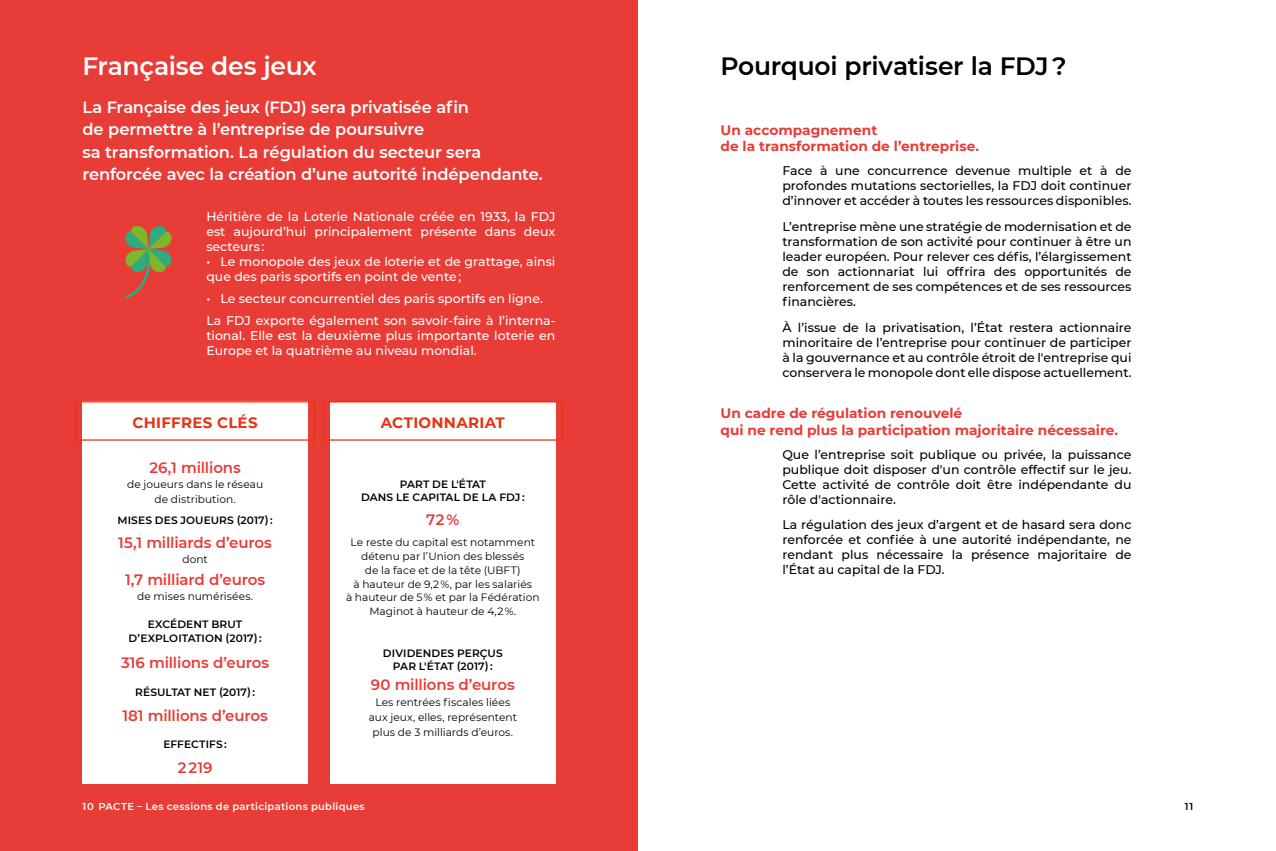
<style>
.page{position:relative;width:1276px;height:851px;background:#fff}
.page>*{position:absolute;margin:0;border:0;box-sizing:border-box;transform-origin:0 0}
.t1{font:600 25px "Montserrat";letter-spacing:-.01em;color:#000}
.t2{font:600 25px "Montserrat";letter-spacing:-.01em;color:#fff}
.t3{font:600 16.25px/22.5px "Montserrat";letter-spacing:-.01em;color:#fff}
.t4{font:600 15px "Montserrat";letter-spacing:-.01em;color:#e83c37}
.t5{font:700 15px "Montserrat";letter-spacing:.02em;color:#e63312}
.t6{font:700 13.75px/16.5px "Montserrat";color:#e83c37}
.t7{font:500 12.5px/15px "Montserrat";color:#000;text-align:justify}
.t8{font:500 12.5px/15px "Montserrat";color:#fff}
.t9{font:10.62px/13.8px "Montserrat";letter-spacing:.005em;color:#000;text-align:center}
.t10{font:600 10.62px/13.8px "Montserrat";letter-spacing:.01em;color:#000;text-align:center}
.t11{font:600 10px "Montserrat";letter-spacing:.03em;color:#fff}
.t12{font:600 10px "Montserrat";color:#000}
</style>
<div class="page">
<div style="left:0;top:0;width:638px;height:850px;background:#e83c37"></div>
<div style="left:82px;top:402px;width:226px;height:381px;background:#fff"></div>
<div style="left:330px;top:402px;width:225px;height:381px;background:#fff"></div>
<div style="left:75px;top:401px;width:240px;height:39px;border:1px solid #e63312"></div>
<div style="left:323px;top:401px;width:240px;height:39px;border:1px solid #e63312"></div>
<svg style="left:125px;top:226px;width:47px;height:73px"></svg>
<h1 class="t2" style="left:82px;top:48px;width:236px">Française des jeux</h1>
<h2 class="t3" style="left:82px;top:95px;width:462px">La Française des jeux (FDJ) sera privatisée afin<br>de permettre à l’entreprise de poursuivre<br>sa transformation. La régulation du secteur sera renforcée avec la création d’une autorité indépendante.</h2>
<p class="t8" style="left:206px;top:208px;width:350px;text-align:justify">Héritière de la Loterie Nationale créée en 1933, la FDJ est aujourd’hui principalement présente dans deux secteurs :</p>
<p class="t8" style="left:206px;top:253px;width:350px">• Le monopole des jeux de loterie et de grattage, ainsi que des paris sportifs en point de vente ;</p>
<p class="t8" style="left:206px;top:287px;width:350px;line-height:22.1px">• Le secteur concurrentiel des paris sportifs en ligne.<br>La FDJ exporte également son savoir-faire à l’interna-</p>
<p class="t8" style="left:206px;top:327px;width:350px">tional. Elle est la deuxième plus importante loterie en<br>Europe et la quatrième au niveau mondial.</p>
<p class="t5" style="left:133px;top:411px;width:127px">CHIFFRES CLÉS</p>
<p class="t5" style="left:381px;top:411px;width:125px">ACTIONNARIAT</p>
<p class="t4" style="left:149px;top:457px;width:93px">26,1 millions</p>
<p class="t9" style="left:127px;top:476px;width:138px;line-height:15px">de joueurs dans le réseau de distribution.</p>
<p class="t10" style="left:117px;top:512px;width:157px">MISES DES JOUEURS (2017) :</p>
<p class="t4" style="left:118px;top:532px;width:155px">15,1 milliards d’euros</p>
<p class="t9" style="left:182px;top:551px;width:27px">dont</p>
<p class="t4" style="left:125px;top:569px;width:142px">1,7 milliard d’euros</p>
<p class="t9" style="left:137px;top:589px;width:118px">de mises numérisées.</p>
<p class="t10" style="left:129px;top:617px;width:135px">EXCÉDENT BRUT<br>D’EXPLOITATION (2017) :</p>
<p class="t4" style="left:121px;top:652px;width:150px">316 millions d’euros</p>
<p class="t10" style="left:135px;top:684px;width:121px">RÉSULTAT NET (2017) :</p>
<p class="t4" style="left:122px;top:704px;width:147px">181 millions d’euros</p>
<p class="t10" style="left:163px;top:737px;width:65px">EFFECTIFS :</p>
<p class="t4" style="left:178px;top:757px;width:36px">2 219</p>
<p class="t10" style="left:361px;top:476px;width:165px">PART DE L'ÉTAT<br>DANS LE CAPITAL DE LA FDJ :</p>
<p class="t4" style="left:426px;top:509px;width:35px">72 %</p>
<p class="t9" style="left:346px;top:535px;width:195px">Le reste du capital est notamment détenu par l’Union des blessés<br>de la face et de la tête (UBFT)<br>à hauteur de 9,2 %, par les salariés<br>à hauteur de 5 % et par la Fédération<br>Maginot à hauteur de 4,2 %.</p>
<p class="t10" style="left:383px;top:645px;width:121px">DIVIDENDES PERÇUS<br>PAR L'ÉTAT (2017) :</p>
<p class="t4" style="left:371px;top:674px;width:145px">90 millions d’euros</p>
<p class="t9" style="left:369px;top:693px;width:150px;line-height:15px">Les rentrées fiscales liées aux jeux, elles, représentent plus de 3 milliards d’euros.</p>
<h1 class="t1" style="left:720px;top:48px;width:347px">Pourquoi privatiser la FDJ ?</h1>
<p class="t6" style="left:720px;top:121px;width:260px">Un accompagnement<br>de la transformation de l’entreprise.</p>
<p class="t7" style="left:782px;top:163px;width:350px">Face à une concurrence devenue multiple et à de profondes mutations sectorielles, la FDJ doit continuer d’innover et accéder à toutes les ressources disponibles.</p>
<p class="t7" style="left:782px;top:218px;width:350px">L’entreprise mène une stratégie de modernisation et de transformation de son activité pour continuer à être un leader européen. Pour relever ces défis, l’élargissement de son actionnariat lui offrira des opportunités de renforcement de ses compétences et de ses ressources financières.</p>
<p class="t7" style="left:782px;top:319px;width:350px">À l’issue de la privatisation, l’État restera actionnaire minoritaire de l’entreprise pour continuer de participer à la gouvernance et au contrôle étroit de l'entreprise qui conservera le monopole dont elle dispose actuellement.</p>
<p class="t6" style="left:720px;top:404px;width:399px">Un cadre de régulation renouvelé<br>qui ne rend plus la participation majoritaire nécessaire.</p>
<p class="t7" style="left:782px;top:446px;width:350px">Que l’entreprise soit publique ou privée, la puissance publique doit disposer d'un contrôle effectif sur le jeu.<br>Cette activité de contrôle doit être indépendante du rôle d'actionnaire.</p>
<p class="t7" style="left:782px;top:517px;width:350px">La régulation des jeux d’argent et de hasard sera donc renforcée et confiée à une autorité indépendante, ne rendant plus nécessaire la présence majoritaire de l’État au capital de la FDJ.</p>
<p class="t11" style="left:82px;top:799px;width:284px">10 PACTE – Les cessions de participations publiques</p>
<p class="t12" style="left:1185px;top:799px;width:10px">11</p>
</div>
